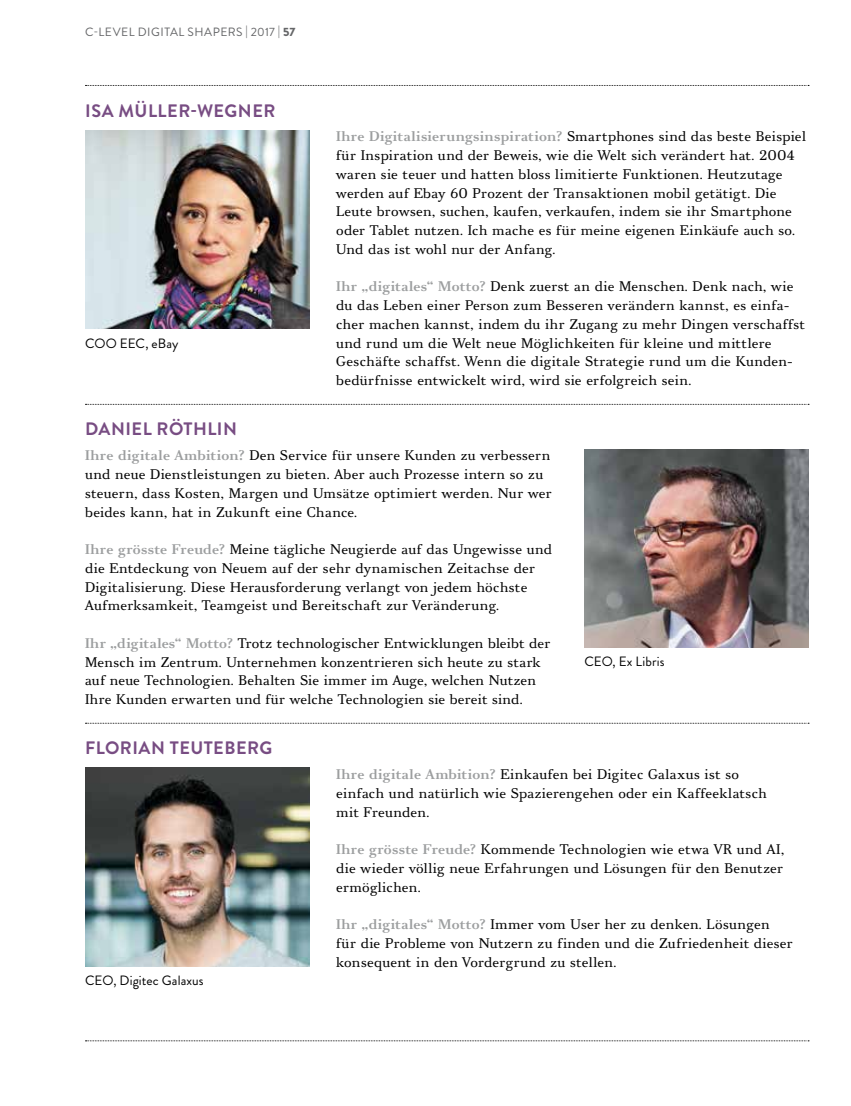
<style>
.page{position:relative;width:851px;height:1106px;background:#fff}
.page>*{position:absolute;margin:0;border:0;box-sizing:border-box;transform-origin:0 0}
.t1{font:700 18px "Brandon Grotesque";letter-spacing:.025em;color:#784d83}
.t2{font:14.25px/18.8px "Pyke Text";letter-spacing:.02em;color:#000}
.t3{font:13.5px "Brandon Grotesque";letter-spacing:.005em;color:#000}
.t4{font:12px "Brandon Grotesque";letter-spacing:.04em;color:#646567}
.s1{font-weight:900}
.s2{font-weight:700;color:#9c9e9f}
</style>
<div class="page">
<img style="left:85px;top:131px;width:224px;height:198px">
<img style="left:85px;top:768px;width:224px;height:198px">
<img style="left:584px;top:449px;width:224px;height:199px">
<svg style="left:85px;top:1040px;width:723px;height:1px"></svg>
<svg style="left:85px;top:723px;width:723px;height:1px"></svg>
<svg style="left:85px;top:404px;width:723px;height:1px"></svg>
<svg style="left:85px;top:85px;width:723px;height:1px"></svg>
<p class="t4" style="left:85px;top:24px;width:212px">C-LEVEL DIGITAL SHAPERS | 2017 | <span class="s1">57</span></p>
<p class="t1" style="left:85px;top:98px;width:192px">ISA MÜLLER-WEGNER</p>
<p class="t3" style="left:85px;top:334px;width:95px">COO EEC, eBay</p>
<p class="t2" style="left:336px;top:127px;width:471px"><span class="s2">Ihre Digitalisierungsinspiration?</span> Smartphones sind das beste Beispiel für Inspiration und der Beweis, wie die Welt sich verändert hat. 2004 waren sie teuer und hatten bloss limitierte Funktionen. Heutzutage werden auf Ebay 60 Prozent der Transaktionen mobil getätigt. Die Leute browsen, suchen, kaufen, verkaufen, indem sie ihr Smartphone oder Tablet nutzen. Ich mache es für meine eigenen Einkäufe auch so.<br>Und das ist wohl nur der Anfang.</p>
<p class="t2" style="left:336px;top:277px;width:470px"><span class="s2">Ihr „digitales“ Motto?</span> Denk zuerst an die Menschen. Denk nach, wie du das Leben einer Person zum Besseren verändern kannst, es einfa&shy;cher machen kannst, indem du ihr Zugang zu mehr Dingen verschaffst und rund um die Welt neue Möglichkeiten für kleine und mittlere Geschäfte schaffst. Wenn die digitale Strategie rund um die Kunden&shy;bedürfnisse entwickelt wird, wird sie erfolgreich sein.</p>
<p class="t1" style="left:85px;top:417px;width:153px">DANIEL RÖTHLIN</p>
<p class="t2" style="left:85px;top:446px;width:468px"><span class="s2">Ihre digitale Ambition?</span> Den Service für unsere Kunden zu verbessern und neue Dienstleistungen zu bieten. Aber auch Prozesse intern so zu steuern, dass Kosten, Margen und Umsätze optimiert werden. Nur wer beides kann, hat in Zukunft eine Chance.</p>
<p class="t2" style="left:85px;top:540px;width:468px"><span class="s2">Ihre grösste Freude?</span> Meine tägliche Neugierde auf das Ungewisse und die Entdeckung von Neuem auf der sehr dynamischen Zeitachse der Digitalisierung. Diese Herausforderung verlangt von jedem höchste Aufmerksamkeit, Teamgeist und Bereitschaft zur Veränderung.</p>
<p class="t2" style="left:85px;top:633px;width:466px"><span class="s2">Ihr „digitales“ Motto?</span> Trotz technologischer Entwicklungen bleibt der Mensch im Zentrum. Unternehmen konzentrieren sich heute zu stark auf neue Technologien. Behalten Sie immer im Auge, welchen Nutzen Ihre Kunden erwarten und für welche Technologien sie bereit sind.</p>
<p class="t1" style="left:85px;top:735px;width:189px">FLORIAN TEUTEBERG</p>
<p class="t2" style="left:336px;top:765px;width:432px"><span class="s2">Ihre digitale Ambition?</span> Einkaufen bei Digitec Galaxus ist so einfach und natürlich wie Spazierengehen oder ein Kaffeeklatsch mit Freunden.</p>
<p class="t2" style="left:336px;top:840px;width:449px;text-align:justify"><span class="s2">Ihre grösste Freude?</span> Kommende Technologien wie etwa VR und AI, die wieder völlig neue Erfahrungen und Lösungen für den Benutzer ermöglichen.</p>
<p class="t2" style="left:336px;top:915px;width:458px"><span class="s2">Ihr „digitales“ Motto?</span> Immer vom User her zu denken. Lösungen für die Probleme von Nutzern zu finden und die Zufriedenheit dieser konsequent in den Vordergrund zu stellen.</p>
<p class="t3" style="left:584px;top:652px;width:82px">CEO, Ex Libris</p>
<p class="t3" style="left:85px;top:971px;width:120px">CEO, Digitec Galaxus</p>
</div>
